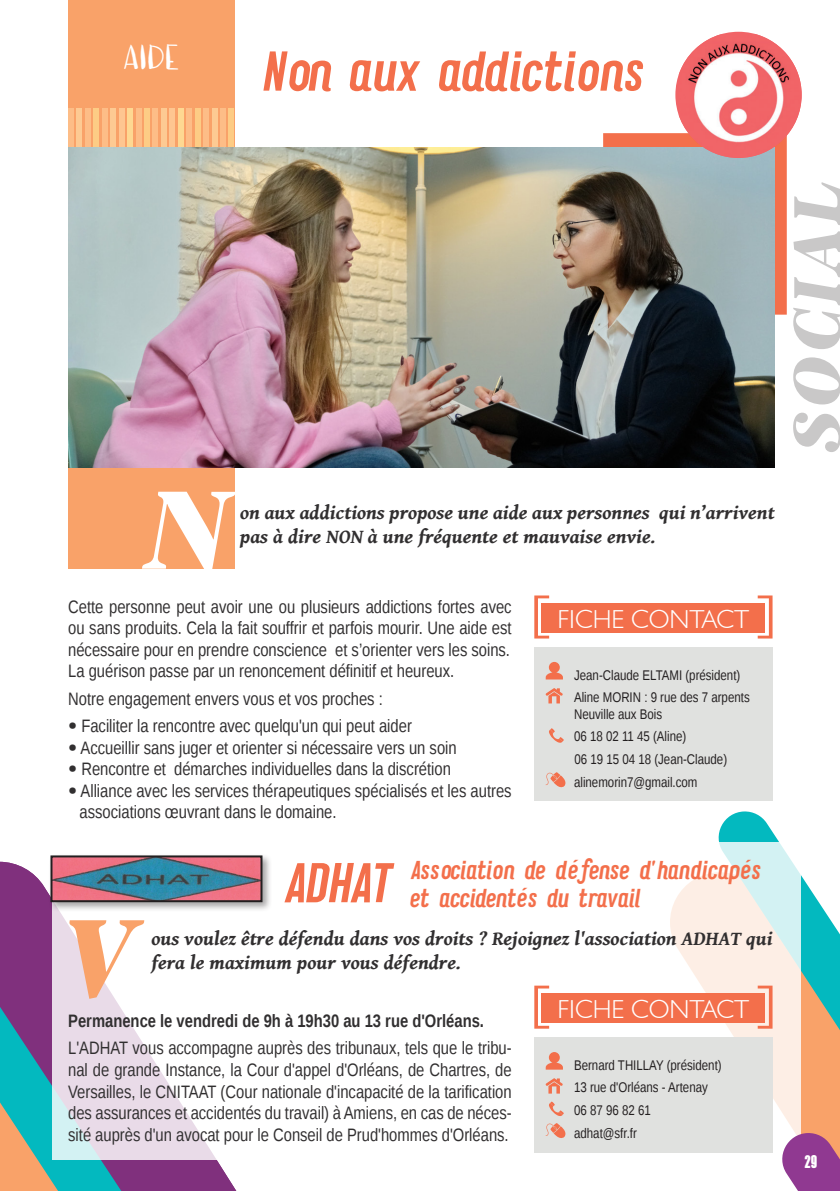
<style>
.page{position:relative;width:840px;height:1191px;background:#fff}
.page>*{position:absolute;margin:0;border:0;box-sizing:border-box;transform-origin:0 0}
.chapeau{font:italic 900 114.2px "PF Regal Text Pro";color:#fff}
.chapeau-2{font:italic 900 114.2px "PF Regal Text Pro";color:#f9a269}
.t1{font:italic 900 68px "PF Regal Text Pro";color:#c9c8c8}
.nom_asso{font:italic 56px "Vitage";letter-spacing:-.02em;color:#f36f4b}
.SPORT{font:500 36px "Vagabundo";color:#fff}
.t2{font:italic 26px/28px "Vitage";color:#f36f4b}
.t3{font:300 26px "Humanist 521 BT";color:#fff}
.chapeau-3{font:italic 700 20px/24px "Gentium Book Basic";color:#312f30}
.chapeau-4{font:18px/21.6px "Liberation Sans Narrow";color:#312f30;text-align:justify}
.chapeau-5{font:700 18px "Liberation Sans Narrow";color:#312f30}
.Center{font:700 18px "Vitage";color:#fff}
.chapeau-6{font:14px/16.8px "Liberation Sans Narrow";color:#231f20}
.s1{font-family:"Gentleman 600"}
</style>
<div class="page">
<svg style="left:603px;top:133px;width:183px;height:182px;background:#ee7352"></svg>
<svg style="left:0;top:861px;width:237px;height:330px;fill:#80307d"></svg>
<svg style="left:0;top:948px;width:161px;height:243px;background:#5f7d96"></svg>
<div style="left:68px;top:0;width:166px;height:568px;background:#f9a269"></div>
<div style="left:68px;top:108px;width:6px;height:39px;background:#fdbd87"></div>
<div style="left:76px;top:108px;width:6px;height:39px;background:#fdca93"></div>
<div style="left:110px;top:108px;width:6px;height:39px;background:#fdca93"></div>
<div style="left:161px;top:108px;width:6px;height:39px;background:#fdca93"></div>
<div style="left:211px;top:108px;width:6px;height:39px;background:#fdca93"></div>
<div style="left:85px;top:108px;width:6px;height:39px;background:#fdbd87"></div>
<div style="left:135px;top:108px;width:6px;height:39px;background:#fdbd87"></div>
<div style="left:186px;top:108px;width:6px;height:39px;background:#fdbd87"></div>
<div style="left:119px;top:108px;width:6px;height:39px;background:#fec691"></div>
<div style="left:169px;top:108px;width:6px;height:39px;background:#fec691"></div>
<div style="left:220px;top:108px;width:6px;height:39px;background:#fdbd87"></div>
<div style="left:93px;top:108px;width:6px;height:39px;background:#fdcc85"></div>
<div style="left:144px;top:108px;width:6px;height:39px;background:#fdcc85"></div>
<div style="left:195px;top:108px;width:5px;height:39px;background:#fdcc85"></div>
<div style="left:127px;top:108px;width:6px;height:39px;background:#fed892"></div>
<div style="left:178px;top:108px;width:6px;height:39px;background:#fed892"></div>
<div style="left:228px;top:108px;width:6px;height:39px;background:#fdcc85"></div>
<div style="left:102px;top:108px;width:6px;height:39px;background:#fdbd87"></div>
<div style="left:152px;top:108px;width:6px;height:39px;background:#fdbd87"></div>
<div style="left:203px;top:108px;width:6px;height:39px;background:#fdbd87"></div>
<svg style="left:800px;top:1100px;width:39px;height:32px"></svg>
<div style="left:534px;top:647px;width:238px;height:153px;background:#e0e1df"></div>
<svg style="left:626px;top:873px;width:174px;height:280px"></svg>
<div style="left:534px;top:1037px;width:238px;height:116px;background:#e0e1df"></div>
<div style="left:541px;top:602px;width:223px;height:30px;background:#f36f4b"></div>
<svg style="left:534px;top:595px;width:15px;height:43px"></svg>
<svg style="left:757px;top:595px;width:15px;height:43px"></svg>
<div style="left:541px;top:992px;width:223px;height:30px;background:#f36f4b"></div>
<svg style="left:534px;top:985px;width:15px;height:43px"></svg>
<svg style="left:711px;top:811px;width:128px;height:289px"></svg>
<svg style="left:545px;top:662px;width:17px;height:17px"></svg>
<svg style="left:545px;top:688px;width:17px;height:15px"></svg>
<svg style="left:549px;top:728px;width:15px;height:15px"></svg>
<svg style="left:545px;top:772px;width:20px;height:15px"></svg>
<svg style="left:545px;top:1052px;width:17px;height:17px"></svg>
<svg style="left:545px;top:1078px;width:17px;height:15px"></svg>
<svg style="left:549px;top:1101px;width:15px;height:15px"></svg>
<svg style="left:545px;top:1123px;width:20px;height:15px"></svg>
<svg style="left:52px;top:912px;width:173px;height:247px"></svg>
<svg style="left:774px;top:1132px;width:65px;height:59px"></svg>
<img style="left:68px;top:147px;width:706px;height:320px">
<img style="left:678px;top:34px;width:123px;height:124px">
<div style="left:48px;top:853px;width:224px;height:59px;background:#231f20;opacity:.4"></div>
<img style="left:53px;top:858px;width:206px;height:41px">
<div style="left:50px;top:855px;width:212px;height:47px;border:2px solid #231f20"></div>
<p class="SPORT" style="left:123px;top:37px;width:57px">aide</p>
<p class="nom_asso" style="left:262px;top:44px;width:384px">Non aux addictions</p>
<p class="chapeau" style="left:144px;top:460px;width:85px">N</p>
<p class="chapeau-3" style="left:240px;top:500px;width:535px">on aux addictions propose une aide aux personnes qui n’arrivent pas à dire NON à une fréquente et mauvaise envie.</p>
<p class="chapeau-4" style="left:68px;top:596px;width:444px">Cette personne peut avoir une ou plusieurs addictions fortes avec ou sans produits. Cela la fait souffrir et parfois mourir. Une aide est nécessaire pour en prendre conscience et s’orienter vers les soins.</p>
<p class="chapeau-4" style="left:68px;top:661px;width:387px">La guérison passe par un renoncement définitif et heureux.</p>
<p class="chapeau-4" style="left:68px;top:688px;width:316px">Notre engagement envers vous et vos proches :</p>
<p class="chapeau-4" style="left:68px;top:715px;width:345px"><span class="s1">•</span> Faciliter la rencontre avec quelqu'un qui peut aider</p>
<p class="chapeau-4" style="left:68px;top:737px;width:390px"><span class="s1">•</span> Accueillir sans juger et orienter si nécessaire vers un soin</p>
<p class="chapeau-4" style="left:68px;top:759px;width:384px"><span class="s1">•</span> Rencontre et démarches individuelles dans la discrétion</p>
<p class="chapeau-4" style="left:68px;top:780px;width:444px"><span class="s1">•</span> Alliance avec les services thérapeutiques spécialisés et les autres</p>
<p class="chapeau-4" style="left:79px;top:802px;width:258px">associations œuvrant dans le domaine.</p>
<p class="t3" style="left:557px;top:603px;width:193px">FICHE CONTACT</p>
<p class="chapeau-6" style="left:573px;top:667px;width:168px">Jean-Claude ELTAMI (président)</p>
<p class="chapeau-6" style="left:573px;top:689px;width:177px">Aline MORIN : 9 rue des 7 arpents<br>Neuville aux Bois</p>
<p class="chapeau-6" style="left:573px;top:728px;width:114px">06 18 02 11 45 (Aline)</p>
<p class="chapeau-6" style="left:574px;top:751px;width:154px">06 19 15 04 18 (Jean-Claude)</p>
<p class="chapeau-6" style="left:573px;top:774px;width:125px">alinemorin7@gmail.com</p>
<p class="nom_asso" style="left:283px;top:855px;width:114px">ADHAT</p>
<p class="t2" style="left:410px;top:857px;width:352px">Association de défense d'handicapés et accidentés du travail</p>
<p class="chapeau-2" style="left:61px;top:888px;width:76px">V</p>
<p class="chapeau-3" style="left:151px;top:926px;width:622px">ous voulez être défendu dans vos droits ? Rejoignez l'association ADHAT qui</p>
<p class="chapeau-3" style="left:151px;top:950px;width:311px">fera le maximum pour vous défendre.</p>
<p class="t3" style="left:557px;top:992px;width:193px">FICHE CONTACT</p>
<p class="chapeau-5" style="left:68px;top:1008px;width:417px">Permanence le vendredi de 9h à 19h30 au 13 rue d'Orléans.</p>
<p class="chapeau-4" style="left:68px;top:1038px;width:445px">L'ADHAT vous accompagne auprès des tribunaux, tels que le tribu&shy;nal de grande Instance, la Cour d'appel d'Orléans, de Chartres, de Versailles, le CNITAAT (Cour nationale d'incapacité de la tarification des assurances et accidentés du travail) à Amiens, en cas de néces&shy;sité auprès d'un avocat pour le Conseil de Prud'hommes d'Orléans.</p>
<p class="chapeau-6" style="left:573px;top:1057px;width:149px">Bernard THILLAY (président)</p>
<p class="chapeau-6" style="left:573px;top:1079px;width:135px">13 rue d'Orléans - Artenay</p>
<p class="chapeau-6" style="left:573px;top:1102px;width:78px">06 87 96 82 61</p>
<p class="chapeau-6" style="left:573px;top:1125px;width:64px">adhat@sfr.fr</p>
<h2 class="t1" style="left:774px;top:452px;width:272px;rotate:-90deg">SOCIAL</h2>
<p class="Center" style="left:804px;top:1153px;width:14px">29</p>
</div>
